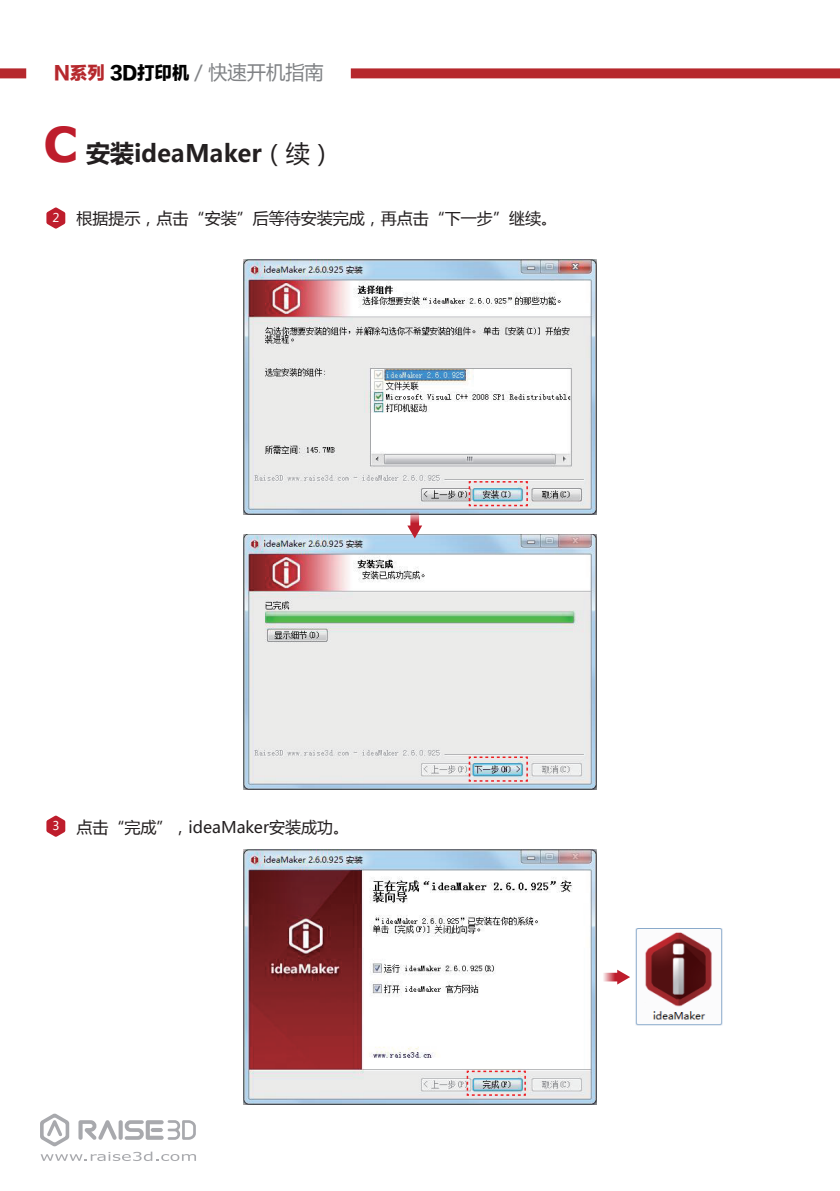
<style>
.page{position:relative;width:840px;height:1191px;background:#fff}
.page>*{position:absolute;margin:0;border:0;box-sizing:border-box;transform-origin:0 0}
.t1{font:700 24px "Microsoft Ya Hei";color:#231f20}
.t2{font:19.2px "Microsoft Ya Hei";color:#808285}
.t3{font:16px "Microsoft Ya Hei";color:#231f20}
.t4{font:12px "Microsoft Ya Hei";color:#fff}
.s1{font-family:"FZLTTHK GBK1 0";font-size:18px;color:#b6282d}
.s2{font-family:"FZLTTHK GBK1 0";font-size:18px;color:#000}
.s3{font-family:"Verdana";font-size:48px;color:#be1d2c}
.s4{font-weight:400}
</style>
<div class="page">
<svg style="left:40px;top:1113px;width:156px;height:48px"></svg>
<div style="left:350px;top:68px;width:489px;height:10px;background:#b6282d"></div>
<div style="left:0;top:68px;width:26px;height:10px;background:#b6282d"></div>
<img style="left:244px;top:260px;width:352px;height:255px">
<img style="left:244px;top:534px;width:352px;height:255px">
<svg style="left:46px;top:207px;width:19px;height:22px"></svg>
<svg style="left:46px;top:815px;width:19px;height:21px"></svg>
<svg style="left:407px;top:511px;width:15px;height:27px"></svg>
<svg style="left:467px;top:480px;width:61px;height:27px"></svg>
<svg style="left:467px;top:755px;width:61px;height:27px"></svg>
<img style="left:244px;top:849px;width:352px;height:255px">
<img style="left:635px;top:928px;width:87px;height:97px">
<svg style="left:603px;top:969px;width:26px;height:15px"></svg>
<svg style="left:465px;top:1069px;width:61px;height:27px"></svg>
<p class="t2" style="left:54px;top:59px;width:271px"><span class="s1">N系列</span> <span class="s2">3D打印机</span> / 快速开机指南</p>
<h1 class="t1" style="left:43px;top:136px;width:292px"><span class="s3">C</span> 安装ideaMaker<span class="s4">（续）</span></h1>
<p class="t3" style="left:52px;top:208px;width:506px"><sup>2</sup> 根据提示，点击“安装”后等待安装完成，再点击“下一步”继续。</p>
<p class="t4" style="left:52px;top:817px;width:9px">3</p>
<p class="t3" style="left:76px;top:816px;width:274px">点击“完成”，ideaMaker安装成功。</p>
</div>
